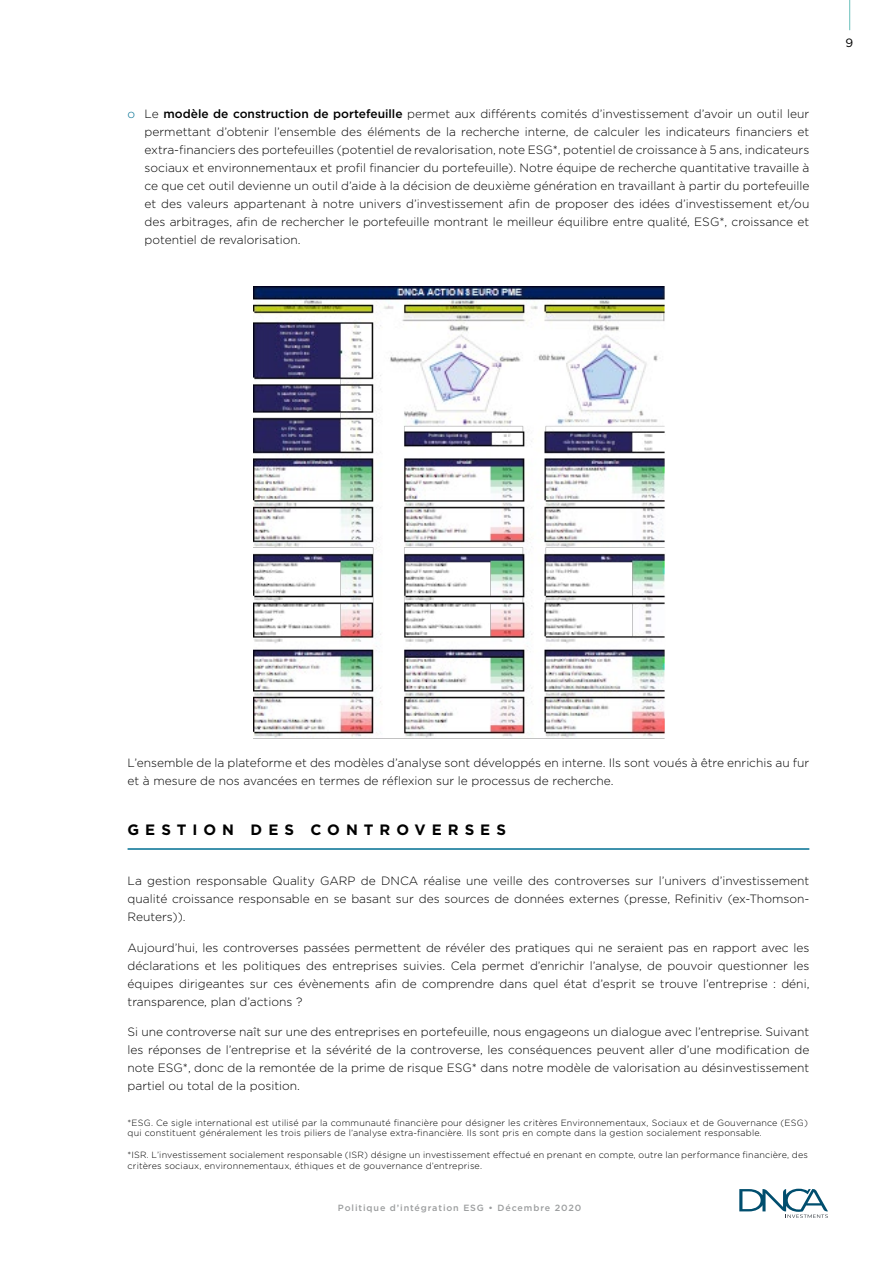
<style>
.page{position:relative;width:893px;height:1263px;background:#fff}
.page>*{position:absolute;margin:0;border:0;box-sizing:border-box;transform-origin:0 0}
.t1{font:700 15px "Gotham";letter-spacing:.4em;color:#000}
.t2{font:300 12px/18px "Gotham";color:#000;text-align:justify}
.t3{font:12px "Gotham";color:#000}
.t4{font:300 9px/10.8px "Gotham";letter-spacing:.02em;color:#000}
.t5{font:500 9px "Gotham";letter-spacing:.1em;color:#9c9e9f}
.s1{color:#006f92}
.s2{font-weight:500}
</style>
<div class="page">
<svg style="left:739px;top:1189px;width:89px;height:29px"></svg>
<hr style="left:849px;top:0;width:1px;height:30px;background:#69c0bb">
<hr style="left:128px;top:848px;width:681px;height:2px;background:#006f92">
<img style="left:254px;top:286px;width:411px;height:453px">
<p class="t2" style="left:145px;top:105px;width:666px;text-indent:-17px"><span class="s1">o</span> Le <span class="s2">modèle de construction de portefeuille</span> permet aux différents comités d’investissement d’avoir un outil leur permettant d’obtenir l’ensemble des éléments de la recherche interne, de calculer les indicateurs financiers et extra-financiers des portefeuilles (potentiel de revalorisation, note ESG*, potentiel de croissance à 5 ans, indicateurs sociaux et environnementaux et profil financier du portefeuille). Notre équipe de recherche quantitative travaille à ce que cet outil devienne un outil d’aide à la décision de deuxième génération en travaillant à partir du portefeuille et des valeurs appartenant à notre univers d’investissement afin de proposer des idées d’investissement et/ou des arbitrages, afin de rechercher le portefeuille montrant le meilleur équilibre entre qualité, ESG*, croissance et potentiel de revalorisation.</p>
<p class="t3" style="left:845px;top:35px;width:9px">9</p>
<p class="t2" style="left:128px;top:753px;width:683px">L’ensemble de la plateforme et des modèles d’analyse sont développés en interne. Ils sont voués à être enrichis au fur et à mesure de nos avancées en termes de réflexion sur le processus de recherche.</p>
<p class="t1" style="left:128px;top:820px;width:380px">GESTION DES CONTROVERSES</p>
<p class="t2" style="left:128px;top:871px;width:683px">La gestion responsable Quality GARP de DNCA réalise une veille des controverses sur l’univers d’investissement qualité croissance responsable en se basant sur des sources de données externes (presse, Refinitiv (ex-Thomson-Reuters)).</p>
<p class="t2" style="left:128px;top:938px;width:683px">Aujourd’hui, les controverses passées permettent de révéler des pratiques qui ne seraient pas en rapport avec les déclarations et les politiques des entreprises suivies. Cela permet d’enrichir l’analyse, de pouvoir questionner les équipes dirigeantes sur ces évènements afin de comprendre dans quel état d’esprit se trouve l’entreprise : déni, transparence, plan d’actions ?</p>
<p class="t2" style="left:128px;top:1023px;width:683px">Si une controverse naît sur une des entreprises en portefeuille, nous engageons un dialogue avec l’entreprise. Suivant les réponses de l’entreprise et la sévérité de la controverse, les conséquences peuvent aller d’une modification de note ESG*, donc de la remontée de la prime de risque ESG* dans notre modèle de valorisation au désinvestissement partiel ou total de la position.</p>
<p class="t4" style="left:128px;top:1117px;width:682px">*ESG. Ce sigle international est utilisé par la communauté financière pour désigner les critères Environnementaux, Sociaux et de Gouvernance (ESG) qui constituent généralement les trois piliers de l’analyse extra-financière. Ils sont pris en compte dans la gestion socialement responsable.</p>
<p class="t4" style="left:128px;top:1149px;width:682px">*ISR. L’investissement socialement responsable (ISR) désigne un investissement effectué en prenant en compte, outre lan performance financière, des critères sociaux, environnementaux, éthiques et de gouvernance d’entreprise.</p>
<p class="t5" style="left:338px;top:1202px;width:245px">Politique d’intégration ESG • Décembre 2020</p>
</div>
